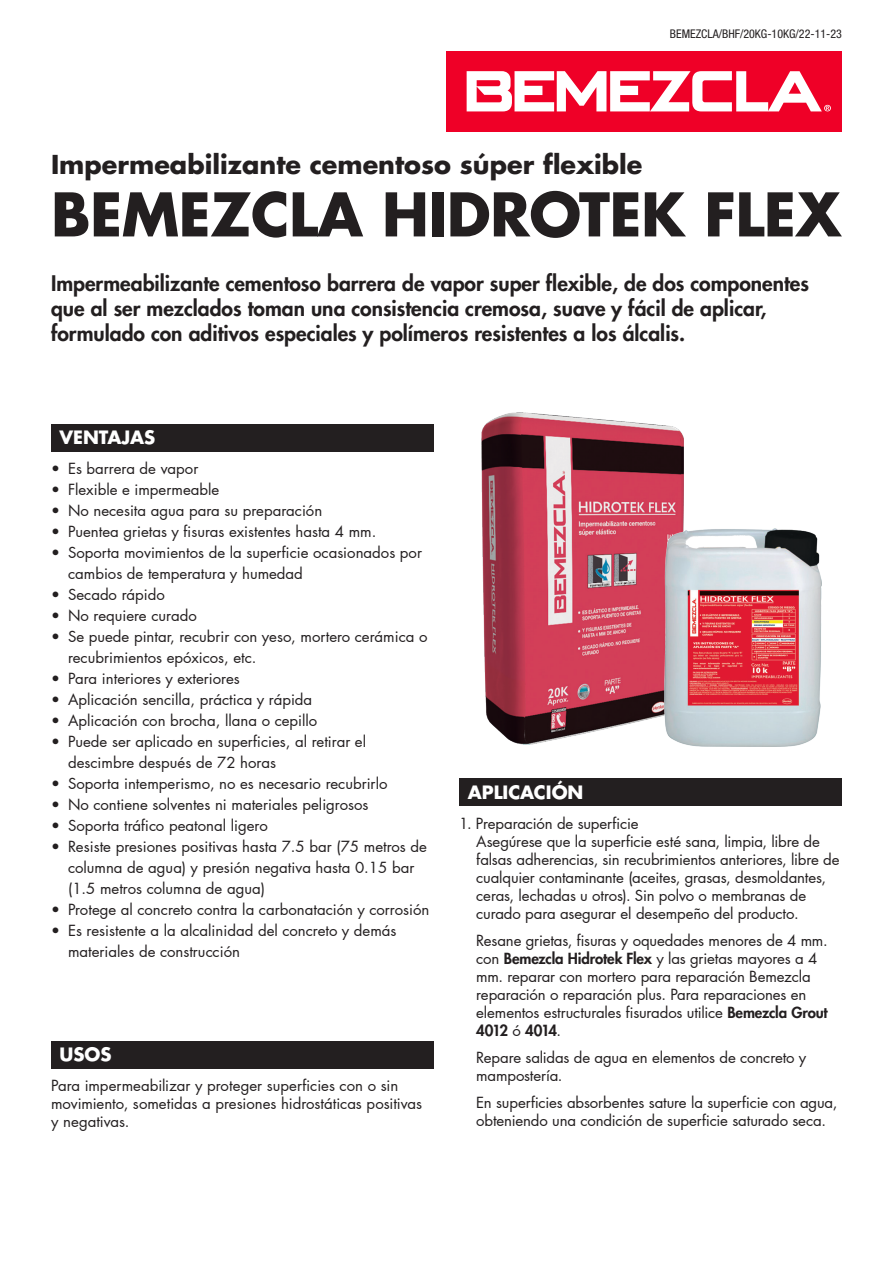
<style>
.page{position:relative;width:893px;height:1263px;background:#fff}
.page>*{position:absolute;margin:0;border:0;box-sizing:border-box;transform-origin:0 0}
.t1{font:700 58.5px "Futura LT Pro";letter-spacing:-.01em;color:#231f20}
.t2{font:700 25.5px "Futura LT Pro";color:#231f20}
.t3{font:800 21px/25.2px "Futura LT Pro";color:#231f20}
.t4{font:700 18px "Futura LT Pro";color:#fff}
.t5{font:15px/18px "Futura LT Pro";color:#231f20}
.t6{font:condensed 12px "Helvetica Neue LT Std";color:#231f20}
.s1{font-weight:800}
</style>
<div class="page">
<div style="left:51px;top:424px;width:383px;height:28px;background:#231f20"></div>
<div style="left:51px;top:1041px;width:383px;height:27px;background:#231f20"></div>
<div style="left:446px;top:51px;width:396px;height:81px;background:#ef0027"></div>
<svg style="left:467px;top:71px;width:364px;height:40px"></svg>
<div style="left:459px;top:779px;width:383px;height:27px;background:#231f20"></div>
<img style="left:482px;top:413px;width:201px;height:331px">
<img style="left:664px;top:528px;width:158px;height:218px">
<p class="t6" style="left:670px;top:27px;width:174px">BEMEZCLA/BHF/20KG-10KG/22-11-23</p>
<h2 class="t2" style="left:51px;top:145px;width:593px">Impermeabilizante cementoso súper flexible</h2>
<h1 class="t1" style="left:51px;top:169px;width:792px">BEMEZCLA HIDROTEK FLEX</h1>
<h3 class="t3" style="left:51px;top:269px;width:759px">Impermeabilizante cementoso barrera de vapor super flexible, de dos componentes que al ser mezclados toman una consistencia cremosa, suave y fácil de aplicar, formulado con aditivos especiales y polímeros resistentes a los álcalis.</h3>
<p class="t4" style="left:60px;top:424px;width:97px">VENTAJAS</p>
<p class="t5" style="left:51px;top:460px;width:149px">• Es barrera de vapor</p>
<p class="t5" style="left:51px;top:481px;width:170px">• Flexible e impermeable</p>
<p class="t5" style="left:51px;top:502px;width:273px">• No necesita agua para su preparación</p>
<p class="t5" style="left:51px;top:523px;width:327px">• Puentea grietas y fisuras existentes hasta 4 mm.</p>
<p class="t5" style="left:68px;top:542px;width:356px;line-height:21px;text-indent:-17px">• Soporta movimientos de la superficie ocasionados por cambios de temperatura y humedad</p>
<p class="t5" style="left:51px;top:586px;width:115px">• Secado rápido</p>
<p class="t5" style="left:51px;top:607px;width:147px">• No requiere curado</p>
<p class="t5" style="left:68px;top:626px;width:361px;line-height:21px;text-indent:-17px">• Se puede pintar, recubrir con yeso, mortero cerámica o recubrimientos epóxicos, etc.</p>
<p class="t5" style="left:51px;top:670px;width:190px">• Para interiores y exteriores</p>
<p class="t5" style="left:51px;top:691px;width:263px">• Aplicación sencilla, práctica y rápida</p>
<p class="t5" style="left:51px;top:712px;width:268px">• Aplicación con brocha, llana o cepillo</p>
<p class="t5" style="left:68px;top:731px;width:300px;line-height:21px;text-indent:-17px">• Puede ser aplicado en superficies, al retirar el descimbre después de 72 horas</p>
<p class="t5" style="left:51px;top:775px;width:338px">• Soporta intemperismo, no es necesario recubrirlo</p>
<p class="t5" style="left:51px;top:796px;width:319px">• No contiene solventes ni materiales peligrosos</p>
<p class="t5" style="left:51px;top:817px;width:218px">• Soporta tráfico peatonal ligero</p>
<p class="t5" style="left:68px;top:836px;width:360px;line-height:21px;text-indent:-17px">• Resiste presiones positivas hasta 7.5 bar (75 metros de columna de agua) y presión negativa hasta 0.15 bar (1.5 metros columna de agua)</p>
<p class="t5" style="left:51px;top:901px;width:380px">• Protege al concreto contra la carbonatación y corrosión</p>
<p class="t5" style="left:68px;top:920px;width:330px;line-height:21px;text-indent:-17px">• Es resistente a la alcalinidad del concreto y demás materiales de construcción</p>
<p class="t4" style="left:60px;top:1041px;width:54px">USOS</p>
<p class="t5" style="left:51px;top:1076px;width:373px">Para impermeabilizar y proteger superficies con o sin movimiento, sometidas a presiones hidrostáticas positivas y negativas.</p>
<p class="t4" style="left:468px;top:778px;width:117px">APLICACIÓN</p>
<p class="t5" style="left:476px;top:814px;width:365px;text-indent:-17px">1. Preparación de superficie<br>Asegúrese que la superficie esté sana, limpia, libre de falsas adherencias, sin recubrimientos anteriores, libre de cualquier contaminante (aceites, grasas, desmoldantes, ceras, lechadas u otros). Sin polvo o membranas de curado para asegurar el desempeño del producto.</p>
<p class="t5" style="left:476px;top:931px;width:353px">Resane grietas, fisuras y oquedades menores de 4 mm. con <span class="s1">Bemezcla Hidrotek Flex</span> y las grietas mayores a 4 mm. reparar con mortero para reparación Bemezcla reparación o reparación plus. Para reparaciones en elementos estructurales fisurados utilice <span class="s1">Bemezcla Grout 4012</span> ó <span class="s1">4014</span>.</p>
<p class="t5" style="left:476px;top:1048px;width:332px">Repare salidas de agua en elementos de concreto y mampostería.</p>
<p class="t5" style="left:476px;top:1093px;width:363px">En superficies absorbentes sature la superficie con agua, obteniendo una condición de superficie saturado seca.</p>
</div>
